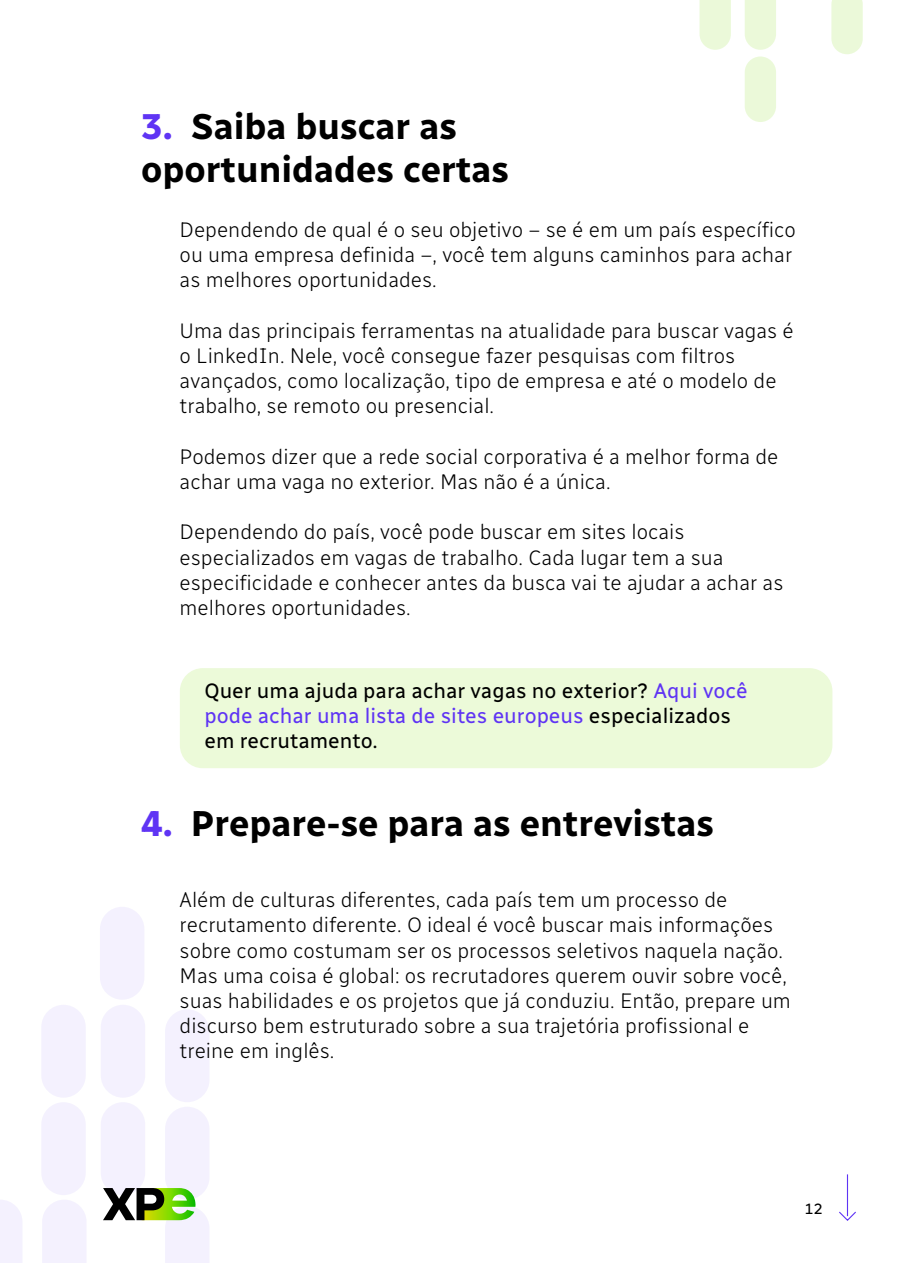
<style>
.page{position:relative;width:900px;height:1263px;background:#fff}
.page>*{position:absolute;margin:0;border:0;box-sizing:border-box;transform-origin:0 0}
.t1{font:700 36px/43.2px "Radio Canada";color:#000}
.t2{font:300 21px/25.2px "Radio Canada";color:#000}
.t3{font:21px/25.2px "Radio Canada";color:#000}
.t4{font:15px "Radio Canada";color:#000}
.s1{color:#5f34f4}
</style>
<div class="page">
<svg style="left:0;top:1200px;width:22px;height:63px"></svg>
<div style="left:42px;top:1200px;width:44px;height:63px;background:#f4f1fe"></div>
<div style="left:41px;top:1102px;width:45px;height:93px;background:#f4f1fe;border-radius:22px"></div>
<div style="left:41px;top:1005px;width:45px;height:93px;background:#f4f1fe;border-radius:22px"></div>
<div style="left:101px;top:1102px;width:44px;height:93px;background:#f4f1fe;border-radius:22px"></div>
<div style="left:101px;top:1005px;width:44px;height:93px;background:#f4f1fe;border-radius:22px"></div>
<div style="left:100px;top:907px;width:44px;height:93px;background:#f4f1fe;border-radius:22px"></div>
<div style="left:165px;top:1009px;width:45px;height:93px;background:#f4f1fe;border-radius:22px"></div>
<div style="left:165px;top:1107px;width:45px;height:93px;background:#f4f1fe;border-radius:22px"></div>
<svg style="left:700px;top:0;width:31px;height:50px"></svg>
<div style="left:745px;top:56px;width:31px;height:66px;background:#ebf9d9;border-radius:16px"></div>
<svg style="left:745px;top:0;width:31px;height:50px"></svg>
<svg style="left:831px;top:0;width:32px;height:54px"></svg>
<svg style="left:103px;top:1188px;width:106px;height:75px"></svg>
<hr style="left:847px;top:1174px;width:1px;height:42px;background:#5f34f4">
<svg style="left:839px;top:1210px;width:17px;height:11px"></svg>
<div style="left:180px;top:668px;width:652px;height:100px;background:#ecfad9;border-radius:23px"></div>
<h1 class="t1" style="left:141px;top:102px;width:369px"><span class="s1">3.</span> Saiba buscar as oportunidades certas</h1>
<p class="t2" style="left:180px;top:215px;width:618px">Dependendo de qual é o seu objetivo – se é em um país específico ou uma empresa definida –, você tem alguns caminhos para achar as melhores oportunidades.</p>
<p class="t2" style="left:180px;top:316px;width:616px">Uma das principais ferramentas na atualidade para buscar vagas é o LinkedIn. Nele, você consegue fazer pesquisas com filtros avançados, como localização, tipo de empresa e até o modelo de trabalho, se remoto ou presencial.</p>
<p class="t2" style="left:180px;top:442px;width:600px">Podemos dizer que a rede social corporativa é a melhor forma de achar uma vaga no exterior. Mas não é a única.</p>
<p class="t2" style="left:180px;top:518px;width:605px">Dependendo do país, você pode buscar em sites locais especializados em vagas de trabalho. Cada lugar tem a sua especificidade e conhecer antes da busca vai te ajudar a achar as melhores oportunidades.</p>
<p class="t3" style="left:204px;top:676px;width:545px">Quer uma ajuda para achar vagas no exterior? <span class="s1">Aqui você pode achar uma lista de sites europeus</span> especializados em recrutamento.</p>
<h1 class="t1" style="left:141px;top:799px;width:574px"><span class="s1">4.</span> Prepare-se para as entrevistas</h1>
<p class="t2" style="left:180px;top:886px;width:613px">Além de culturas diferentes, cada país tem um processo de recrutamento diferente. O ideal é você buscar mais informações sobre como costumam ser os processos seletivos naquela nação.<br>Mas uma coisa é global: os recrutadores querem ouvir sobre você, suas habilidades e os projetos que já conduziu. Então, prepare um discurso bem estruturado sobre a sua trajetória profissional e treine em inglês.</p>
<p class="t4" style="left:805px;top:1197px;width:19px">12</p>
</div>
